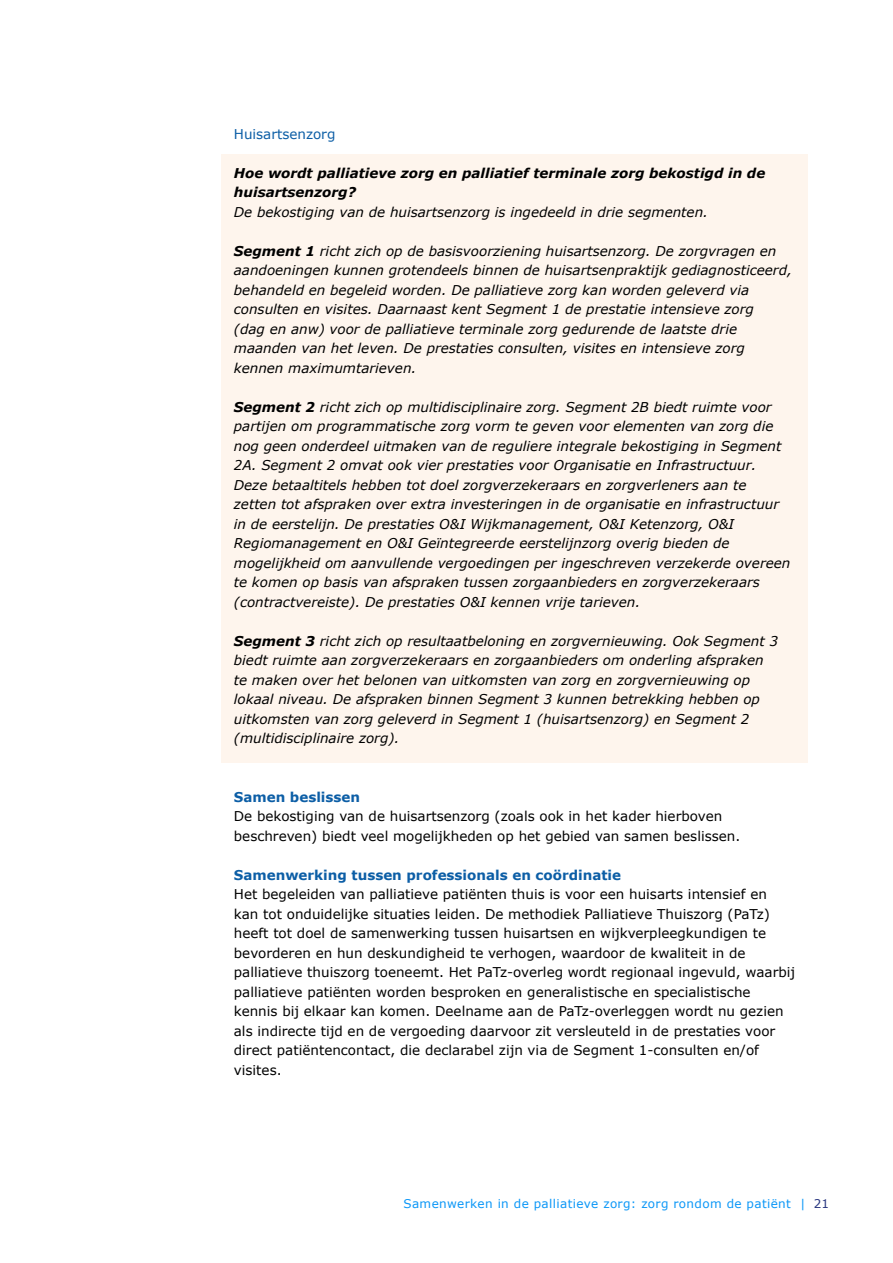
<style>
.page{position:relative;width:893px;height:1263px;background:#fff}
.page>*{position:absolute;margin:0;border:0;box-sizing:border-box;transform-origin:0 0}
.t1{font:italic 13.5px/19.5px "Verdana";color:#000}
.t2{font:13.5px/19.5px "Verdana";color:#000}
.t3{font:italic 700 13.5px/19.5px "Verdana";color:#000}
.t4{font:700 13.5px "Verdana";color:#0c5ea6}
.t5{font:13.5px "Verdana";color:#0c5ea6}
.t6{font:12px "Verdana";letter-spacing:.03em;color:#0b97f7}
.s1{font-weight:700}
.s2{color:#293780}
</style>
<div class="page">
<div style="left:221px;top:154px;width:587px;height:609px;background:#fef5ed"></div>
<p class="t5" style="left:234px;top:125px;width:103px">Huisartsenzorg</p>
<p class="t3" style="left:234px;top:163px;width:533px">Hoe wordt palliatieve zorg en palliatief terminale zorg bekostigd in de huisartsenzorg?</p>
<p class="t1" style="left:234px;top:202px;width:476px">De bekostiging van de huisartsenzorg is ingedeeld in drie segmenten.</p>
<p class="t1" style="left:234px;top:241px;width:560px"><span class="s1">Segment 1</span> richt zich op de basisvoorziening huisartsenzorg. De zorgvragen en aandoeningen kunnen grotendeels binnen de huisartsenpraktijk gediagnosticeerd, behandeld en begeleid worden. De palliatieve zorg kan worden geleverd via consulten en visites. Daarnaast kent Segment 1 de prestatie intensieve zorg<br>(dag en anw) voor de palliatieve terminale zorg gedurende de laatste drie maanden van het leven. De prestaties consulten, visites en intensieve zorg kennen maximumtarieven.</p>
<p class="t1" style="left:234px;top:397px;width:558px"><span class="s1">Segment 2</span> richt zich op multidisciplinaire zorg. Segment 2B biedt ruimte voor partijen om programmatische zorg vorm te geven voor elementen van zorg die nog geen onderdeel uitmaken van de reguliere integrale bekostiging in Segment 2A. Segment 2 omvat ook vier prestaties voor Organisatie en Infrastructuur.<br>Deze betaaltitels hebben tot doel zorgverzekeraars en zorgverleners aan te zetten tot afspraken over extra investeringen in de organisatie en infrastructuur in de eerstelijn. De prestaties O&amp;I Wijkmanagement, O&amp;I Ketenzorg, O&amp;I Regiomanagement en O&amp;I Geïntegreerde eerstelijnzorg overig bieden de mogelijkheid om aanvullende vergoedingen per ingeschreven verzekerde overeen te komen op basis van afspraken tussen zorgaanbieders en zorgverzekeraars (contractvereiste). De prestaties O&amp;I kennen vrije tarieven.</p>
<p class="t1" style="left:234px;top:631px;width:546px"><span class="s1">Segment 3</span> richt zich op resultaatbeloning en zorgvernieuwing. Ook Segment 3 biedt ruimte aan zorgverzekeraars en zorgaanbieders om onderling afspraken te maken over het belonen van uitkomsten van zorg en zorgvernieuwing op lokaal niveau. De afspraken binnen Segment 3 kunnen betrekking hebben op uitkomsten van zorg geleverd in Segment 1 (huisartsenzorg) en Segment 2 (multidisciplinaire zorg).</p>
<p class="t4" style="left:234px;top:788px;width:128px">Samen beslissen</p>
<p class="t2" style="left:234px;top:807px;width:508px">De bekostiging van de huisartsenzorg (zoals ook in het kader hierboven beschreven) biedt veel mogelijkheden op het gebied van samen beslissen.</p>
<p class="t4" style="left:234px;top:866px;width:389px">Samenwerking tussen professionals en coördinatie</p>
<p class="t2" style="left:234px;top:885px;width:563px">Het begeleiden van palliatieve patiënten thuis is voor een huisarts intensief en<br>kan tot onduidelijke situaties leiden. De methodiek Palliatieve Thuiszorg (PaTz) heeft tot doel de samenwerking tussen huisartsen en wijkverpleegkundigen te bevorderen en hun deskundigheid te verhogen, waardoor de kwaliteit in de palliatieve thuiszorg toeneemt. Het PaTz-overleg wordt regionaal ingevuld, waarbij palliatieve patiënten worden besproken en generalistische en specialistische kennis bij elkaar kan komen. Deelname aan de PaTz-overleggen wordt nu gezien als indirecte tijd en de vergoeding daarvoor zit versleuteld in de prestaties voor direct patiëntencontact, die declarabel zijn via de Segment 1-consulten en/of visites.</p>
<p class="t6" style="left:403px;top:1196px;width:427px">Samenwerken in de palliatieve zorg: zorg rondom de patiënt | <span class="s2">21</span></p>
</div>
